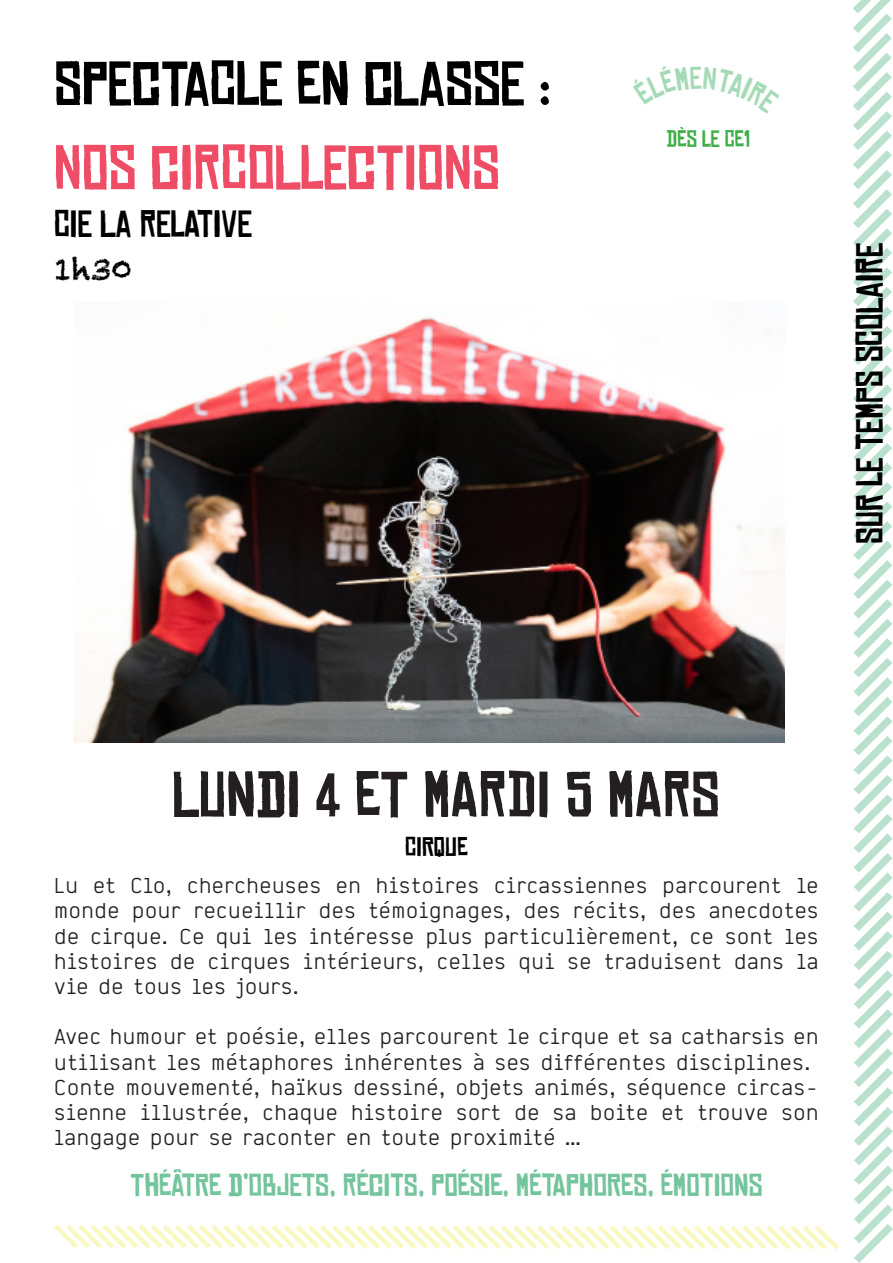
<style>
.page{position:relative;width:893px;height:1263px;background:#fff}
.page>*{position:absolute;margin:0;border:0;box-sizing:border-box;transform-origin:0 0}
.t1{font:61.5px "Chinese Rocks Rg";color:#231f20}
.t2{font:60px "Chinese Rocks Rg";color:#000}
.t3{font:60px "Chinese Rocks Rg";color:#ef4c65}
.t4{font:36px "Chinese Rocks Rg";color:#000001}
.t5{font:30px "Chinese Rocks Rg";color:#74c49d}
.t6{font:30px "Chalkduster";color:#000001}
.t7{font:25.5px "Chinese Rocks Rg";color:#000001}
.Style_de_paragraphe{font:22.5px "Chinese Rocks Rg";color:#40ae49}
.t8{font:21px/25.2px "Deck";color:#231f20;text-align:justify}
</style>
<div class="page">
<svg style="left:54px;top:1224px;width:785px;height:26px"></svg>
<img style="left:74px;top:317px;width:710px;height:426px">
<svg style="left:853px;top:0;width:40px;height:1263px"></svg>
<p class="t2" style="left:54px;top:52px;width:498px">SPECTACLE EN CLASSE :</p>
<p class="t3" style="left:54px;top:136px;width:444px">NOS CIRCOLLECTIONS</p>
<p class="t4" style="left:54px;top:205px;width:200px">CIE LA RELATIVE</p>
<p class="t6" style="left:54px;top:252px;width:79px">1h30</p>
<p class="Style_de_paragraphe" style="left:667px;top:127px;width:85px">DÈS LE CE1</p>
<p class="t4" style="left:850px;top:544px;width:302px;rotate:-90deg">SUR LE TEMPS SCOLAIRE</p>
<p class="t1" style="left:173px;top:762px;width:544px">LUNDI 4 ET MARDI 5 MARS</p>
<p class="t7" style="left:405px;top:833px;width:52px">CIRQUE</p>
<p class="t8" style="left:54px;top:872px;width:766px">Lu et Clo, chercheuses en histoires circassiennes parcourent le monde pour recueillir des témoignages, des récits, des anecdotes de cirque. Ce qui les intéresse plus particulièrement, ce sont les histoires de cirques intérieurs, celles qui se traduisent dans la vie de tous les jours.</p>
<p class="t8" style="left:54px;top:1024px;width:766px">Avec humour et poésie, elles parcourent le cirque et sa catharsis en utilisant les métaphores inhérentes à ses différentes disciplines.</p>
<p class="t8" style="left:54px;top:1074px;width:766px">Conte mouvementé, haïkus dessiné, objets animés, séquence circas&shy;sienne illustrée, chaque histoire sort de sa boite et trouve son langage pour se raconter en toute proximité …</p>
<p class="t5" style="left:130px;top:1168px;width:632px">THÉÂTRE D’OBJETS, RÉCITS, POÉSIE, MÉTAPHORES, ÉMOTIONS</p>
</div>
